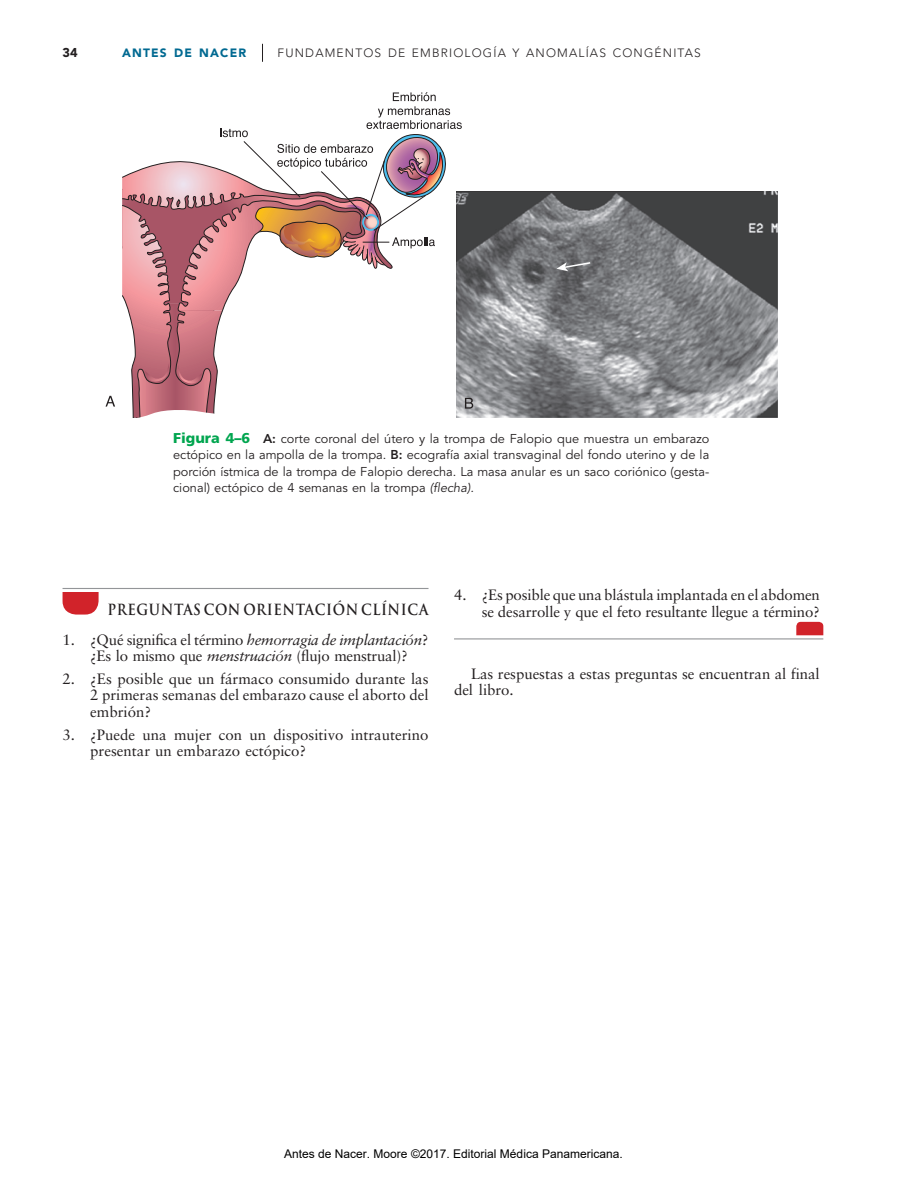
<style>
.page{position:relative;width:907px;height:1201px;background:#fff}
.page>*{position:absolute;margin:0;border:0;box-sizing:border-box;transform-origin:0 0}
.t1{font:15px/16.5px "Sabon";letter-spacing:-.005em;color:#231f20}
.t2{font:700 15px "Trajan";letter-spacing:.045em;color:#231f20;scale:.89 1}
.t3{font:12.75px/16.5px "Avenir";color:#231f20;text-align:justify}
.t4{font:900 12.75px "Avenir";color:#231f20}
.t5{font:12px "Arial";color:#000}
.t6{font:300 12px "Avenir";letter-spacing:.095em;color:#231f20}
.t7{font:900 12px "Avenir";letter-spacing:.095em;color:#006991}
.s1{font-family:"Frutiger";font-weight:900;font-size:14.25px;color:#00a54f}
.s2{font-weight:800}
.s3{font-style:italic}
</style>
<div class="page">
<svg style="left:262px;top:44px;width:1px;height:18px"></svg>
<svg style="left:62px;top:592px;width:37px;height:22px"></svg>
<hr style="left:62px;top:588px;width:366px;height:1px;background:#939598">
<svg style="left:796px;top:622px;width:27px;height:13px"></svg>
<hr style="left:454px;top:638px;width:369px;height:1px;background:#939598">
<img style="left:473px;top:192px;width:303px;height:225px">
<svg style="left:105px;top:396px;width:10px;height:10px"></svg>
<svg style="left:122px;top:92px;width:351px;height:326px"></svg>
<svg style="left:556px;top:261px;width:35px;height:10px"></svg>
<p class="t4" style="left:62px;top:45px;width:17px">34</p>
<p class="t7" style="left:122px;top:46px;width:125px">ANTES DE NACER</p>
<p class="t6" style="left:277px;top:46px;width:425px">FUNDAMENTOS DE EMBRIOLOGÍA Y ANOMALÍAS CONGÉNITAS</p>
<p class="t3" style="left:173px;top:430px;width:537px"><span class="s1">Figura 4–6</span> <span class="s2">A:</span> corte coronal del útero y la trompa de Falopio que muestra un embarazo ectópico en la ampolla de la trompa. <span class="s2">B:</span> ecografía axial transvaginal del fondo uterino y de la porción ístmica de la trompa de Falopio derecha. La masa anular es un saco coriónico (gesta&shy;cional) ectópico de 4 semanas en la trompa <span class="s3">(flecha).</span></p>
<p class="t2" style="left:107px;top:600px;width:362px">PREGUNTAS CON ORIENTACIÓN CLÍNICA</p>
<p class="t1" style="left:62px;top:631px;width:367px;text-align:center">1. ¿Qué significa el término <span class="s3">hemorragia de implantación</span>? ¿Es lo mismo que <span class="s3">menstruación</span> (flujo menstrual)?</p>
<p class="t1" style="left:90px;top:670px;width:340px;text-align:justify;text-indent:-28px">2. ¿Es posible que un fármaco consumido durante las 2 primeras semanas del embarazo cause el aborto del embrión?</p>
<p class="t1" style="left:90px;top:726px;width:340px;text-indent:-28px">3. ¿Puede una mujer con un dispositivo intrauterino presentar un embarazo ectópico?</p>
<p class="t1" style="left:454px;top:586px;width:367px;text-align:right">4. ¿Es posible que una blástula implantada en el abdomen se desarrolle y que el feto resultante llegue a término?</p>
<p class="t1" style="left:454px;top:665px;width:367px;text-indent:17px">Las respuestas a estas preguntas se encuentran al final del libro.</p>
<p class="t5" style="left:284px;top:1145px;width:340px">Antes de Nacer. Moore ©2017. Editorial Médica Panamericana.</p>
</div>
